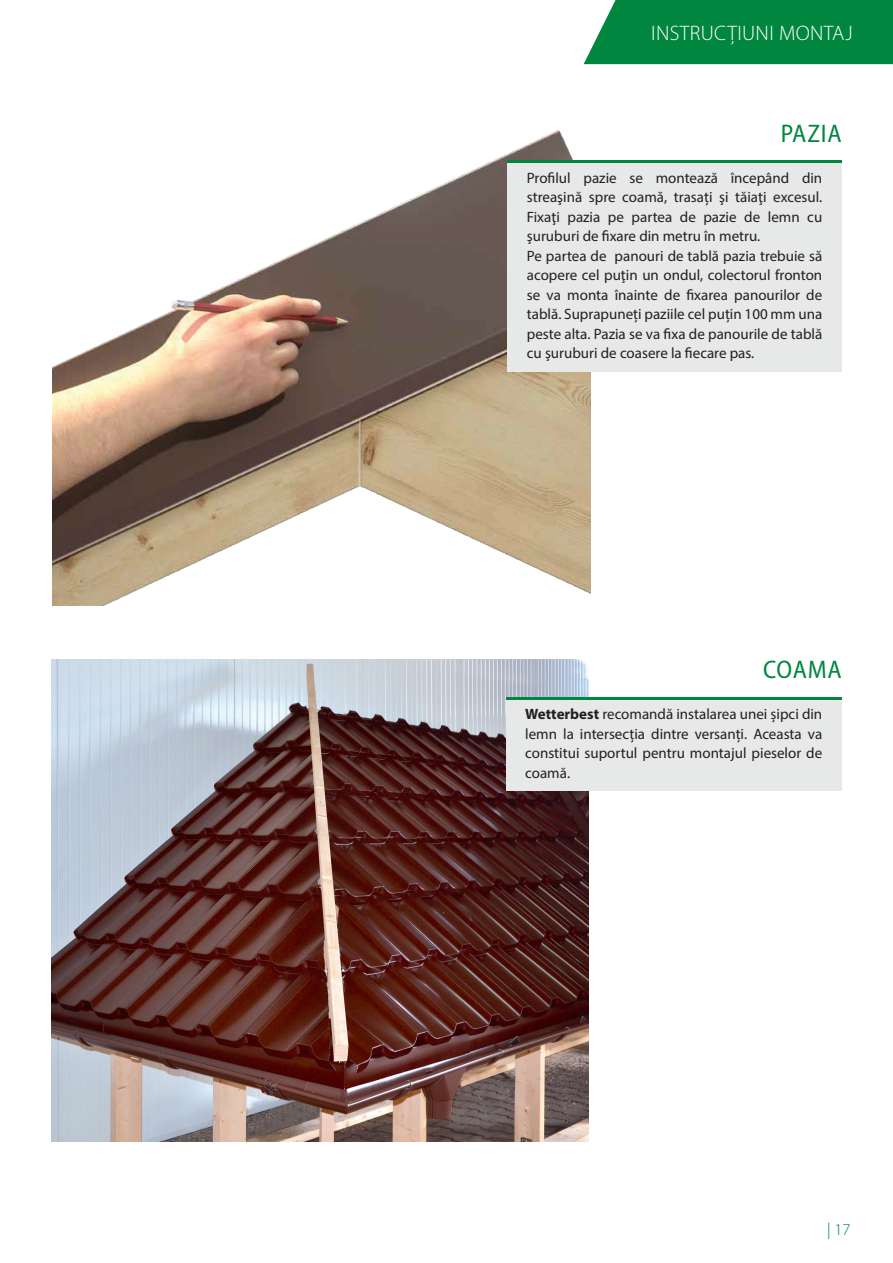
<style>
.page{position:relative;width:893px;height:1263px;background:#fff}
.page>*{position:absolute;margin:0;border:0;box-sizing:border-box;transform-origin:0 0}
.naglowek{font:semi-condensed 25.5px "Myriad Pro";letter-spacing:.03em;color:#00863f}
.t1{font:300 21px "Myriad Pro";letter-spacing:.015em;color:#fff}
.t2{font:300 16.5px "Myriad Pro";color:#00863f}
.tekst{font:15px/19.5px "Myriad Pro";color:#231f20;text-align:justify}
.s1{font-weight:700}
</style>
<div class="page">
<div style="left:584px;top:0;width:309px;height:64px;background:#00863f"></div>
<img style="left:53px;top:130px;width:538px;height:476px">
<div style="left:508px;top:163px;width:334px;height:208px;background:#e7e8e8"></div>
<hr style="left:508px;top:161px;width:334px;height:2px;background:#00863f">
<img style="left:51px;top:659px;width:538px;height:483px">
<div style="left:506px;top:697px;width:336px;height:94px;background:#e7e8e8"></div>
<h2 class="t1" style="left:651px;top:21px;width:203px">INSTRUCȚIUNI MONTAJ</h2>
<p class="naglowek" style="left:781px;top:118px;width:62px">PAZIA</p>
<p class="tekst" style="left:527px;top:168px;width:297px">Profilul pazie se montează începând din streaşină spre coamă, trasați şi tăiaţi excesul.<br>Fixaţi pazia pe partea de pazie de lemn cu şuruburi de fixare din metru în metru.</p>
<p class="tekst" style="left:527px;top:246px;width:297px">Pe partea de panouri de tablă pazia trebuie să acopere cel puţin un ondul, colectorul fronton se va monta înainte de fixarea panourilor de tablă. Suprapuneți paziile cel puțin 100 mm una peste alta. Pazia se va fixa de panourile de tablă cu şuruburi de coasere la fiecare pas.</p>
<p class="naglowek" style="left:763px;top:654px;width:80px">COAMA</p>
<p class="tekst" style="left:525px;top:704px;width:299px"><span class="s1">Wetterbest</span> recomandă instalarea unei șipci din lemn la intersecția dintre versanți. Aceasta va constitui suportul pentru montajul pieselor de coamă.</p>
<p class="t2" style="left:827px;top:1220px;width:25px">| 17</p>
</div>
